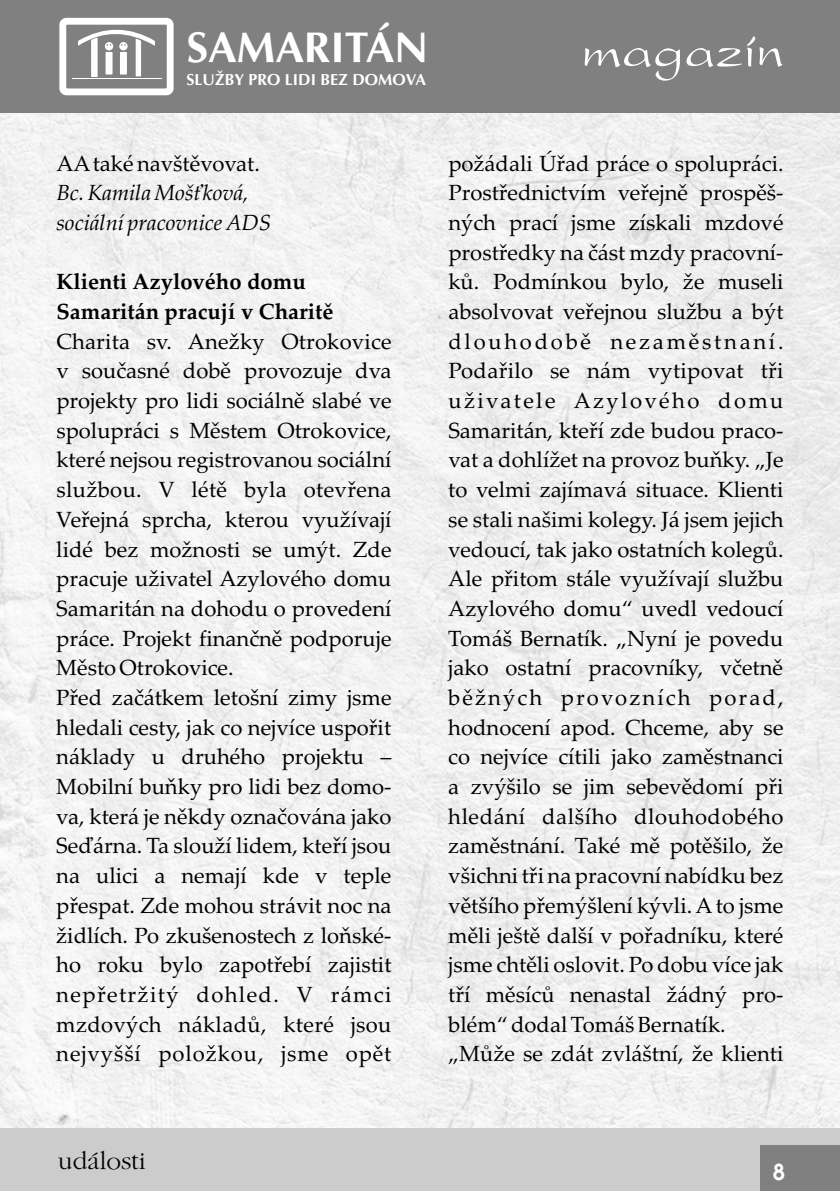
<style>
.page{position:relative;width:840px;height:1191px;background:#fff}
.page>*{position:absolute;margin:0;border:0;box-sizing:border-box;transform-origin:0 0}
.t1{font:56px "President";color:#fff}
.t2{font:700 43.2px "Ottawa";color:#fff}
.t3{font:26px "Gatineau CE";color:#000}
.t4{font:22px/29.6px "Palatino Linotype";color:#000}
.t5{font:700 22px "Palatino Linotype";color:#000}
.t6{font:italic 22px "Palatino Linotype";color:#000}
.t7{font:22px "Palatino Linotype";letter-spacing:.025em;color:#000}
.t8{font:22px "Palatino Linotype";letter-spacing:.04em;color:#000}
.t9{font:22px "Palatino Linotype";letter-spacing:.06em;color:#000}
.t10{font:22px "Palatino Linotype";letter-spacing:.125em;color:#000}
.t11{font:22px "Palatino Linotype";letter-spacing:.095em;color:#000}
.t12{font:22px "Palatino Linotype";letter-spacing:.11em;color:#000}
.t13{font:700 22px "Avalon";color:#fff}
.t14{font:700 16px "Ottawa";color:#fff}
</style>
<div class="page">
<img style="left:1px;top:113px;width:838px;height:1015px">
<div style="left:0;top:0;width:839px;height:113px;background:#808080"></div>
<div style="left:0;top:1128px;width:839px;height:63px;background:#ccc"></div>
<div style="left:760px;top:1145px;width:79px;height:46px;background:#808080"></div>
<div style="left:59px;top:18px;width:114px;height:77px;border:7px solid #fff;border-radius:4px"></div>
<hr style="left:72px;top:78px;width:89px;height:1px;background:#fff">
<svg style="left:78px;top:29px;width:77px;height:48px"></svg>
<h2 class="t2" style="left:186px;top:31px;width:243px">SAMARITÁN</h2>
<p class="t14" style="left:186px;top:74px;width:241px">SLUŽBY PRO LIDI BEZ DOMOVA</p>
<h1 class="t1" style="left:580px;top:26px;width:204px">magazín</h1>
<p class="t4" style="left:56px;top:151px;width:205px">AAtaké navštěvovat.</p>
<p class="t4" style="left:448px;top:151px;width:336px">požádali Úřad práce o spolupráci.</p>
<p class="t6" style="left:56px;top:184px;width:194px">Bc. Kamila Mošťková,</p>
<p class="t4" style="left:448px;top:180px;width:336px">Prostřednictvím veřejně prospěš-</p>
<p class="t6" style="left:56px;top:214px;width:216px">sociální pracovnice ADS</p>
<p class="t4" style="left:448px;top:210px;width:336px">ných prací jsme získali mzdové prostředky na část mzdy pracovní-</p>
<p class="t5" style="left:56px;top:273px;width:251px">Klienti Azylového domu</p>
<p class="t4" style="left:448px;top:269px;width:336px">ků. Podmínkou bylo, že museli</p>
<p class="t5" style="left:56px;top:303px;width:278px">Samaritán pracují v Charitě</p>
<p class="t4" style="left:448px;top:299px;width:336px">absolvovat veřejnou službu a být</p>
<p class="t4" style="left:56px;top:329px;width:336px">Charita sv. Anežky Otrokovice</p>
<p class="t10" style="left:448px;top:332px;width:336px">dlouhodobě nezaměstnaní.</p>
<p class="t4" style="left:56px;top:359px;width:336px">v současné době provozuje dva</p>
<p class="t4" style="left:448px;top:359px;width:336px">Podařilo se nám vytipovat tři</p>
<p class="t4" style="left:56px;top:388px;width:336px">projekty pro lidi sociálně slabé ve</p>
<p class="t12" style="left:448px;top:392px;width:336px">uživatele Azylového domu</p>
<p class="t4" style="left:56px;top:418px;width:336px">spolupráci s Městem Otrokovice,</p>
<p class="t4" style="left:448px;top:418px;width:336px">Samaritán, kteří zde budou praco-</p>
<p class="t4" style="left:56px;top:448px;width:336px">které nejsou registrovanou sociální</p>
<p class="t4" style="left:448px;top:448px;width:336px">vat a dohlížet na provoz buňky. „Je</p>
<p class="t4" style="left:56px;top:477px;width:336px">službou. V létě byla otevřena</p>
<p class="t4" style="left:448px;top:477px;width:336px">to velmi zajímavá situace. Klienti</p>
<p class="t4" style="left:56px;top:507px;width:336px">Veřejná sprcha, kterou využívají</p>
<p class="t4" style="left:448px;top:507px;width:336px">se stali našimi kolegy. Já jsem jejich</p>
<p class="t4" style="left:56px;top:537px;width:336px">lidé bez možnosti se umýt. Zde</p>
<p class="t4" style="left:448px;top:537px;width:336px">vedoucí, tak jako ostatních kolegů.</p>
<p class="t4" style="left:56px;top:566px;width:336px">pracuje uživatel Azylového domu</p>
<p class="t4" style="left:448px;top:566px;width:336px">Ale přitom stále využívají službu</p>
<p class="t4" style="left:56px;top:596px;width:336px">Samaritán na dohodu o provedení</p>
<p class="t4" style="left:448px;top:596px;width:336px">Azylového domu“ uvedl vedoucí</p>
<p class="t4" style="left:56px;top:626px;width:336px">práce. Projekt finančně podporuje</p>
<p class="t4" style="left:448px;top:626px;width:336px">Tomáš Bernatík. „Nyní je povedu</p>
<p class="t4" style="left:56px;top:655px;width:179px">Město Otrokovice.</p>
<p class="t4" style="left:448px;top:655px;width:336px">jako ostatní pracovníky, včetně</p>
<p class="t4" style="left:56px;top:685px;width:336px">Před začátkem letošní zimy jsme</p>
<p class="t11" style="left:448px;top:689px;width:336px">běžných provozních porad,</p>
<p class="t4" style="left:56px;top:715px;width:336px">hledali cesty, jak co nejvíce uspořit</p>
<p class="t4" style="left:448px;top:715px;width:336px">hodnocení apod. Chceme, aby se</p>
<p class="t4" style="left:56px;top:744px;width:336px">náklady u druhého projektu –</p>
<p class="t4" style="left:448px;top:744px;width:336px">co nejvíce cítili jako zaměstnanci</p>
<p class="t4" style="left:56px;top:774px;width:336px">Mobilní buňky pro lidi bez domo-</p>
<p class="t4" style="left:448px;top:774px;width:336px">a zvýšilo se jim sebevědomí při</p>
<p class="t4" style="left:56px;top:804px;width:336px">va, která je někdy označována jako</p>
<p class="t7" style="left:448px;top:807px;width:336px">hledání dalšího dlouhodobého</p>
<p class="t4" style="left:56px;top:833px;width:336px">Seďárna. Ta slouží lidem, kteří jsou</p>
<p class="t4" style="left:448px;top:833px;width:336px">zaměstnání. Také mě potěšilo, že</p>
<p class="t4" style="left:56px;top:863px;width:336px">na ulici a nemají kde v teple</p>
<p class="t4" style="left:448px;top:863px;width:336px">všichni tři na pracovní nabídku bez</p>
<p class="t4" style="left:56px;top:893px;width:336px">přespat. Zde mohou strávit noc na</p>
<p class="t4" style="left:448px;top:893px;width:336px">většího přemýšlení kývli. Ato jsme</p>
<p class="t4" style="left:56px;top:922px;width:336px">židlích. Po zkušenostech z loňské-</p>
<p class="t4" style="left:448px;top:922px;width:336px">měli ještě další v pořadníku, které</p>
<p class="t4" style="left:56px;top:952px;width:336px">ho roku bylo zapotřebí zajistit</p>
<p class="t4" style="left:448px;top:952px;width:336px">jsme chtěli oslovit. Po dobu více jak</p>
<p class="t9" style="left:56px;top:985px;width:336px">nepřetržitý dohled. V rámci</p>
<p class="t4" style="left:448px;top:982px;width:336px">tří měsíců nenastal žádný pro-</p>
<p class="t4" style="left:56px;top:1012px;width:336px">mzdových nákladů, které jsou</p>
<p class="t4" style="left:448px;top:1012px;width:279px">blém“ dodal Tomáš Bernatík.</p>
<p class="t8" style="left:56px;top:1045px;width:336px">nejvyšší položkou, jsme opět</p>
<p class="t4" style="left:448px;top:1041px;width:336px">„Může se zdát zvláštní, že klienti</p>
<p class="t3" style="left:58px;top:1149px;width:89px">události</p>
<p class="t13" style="left:772px;top:1163px;width:14px">8</p>
</div>
